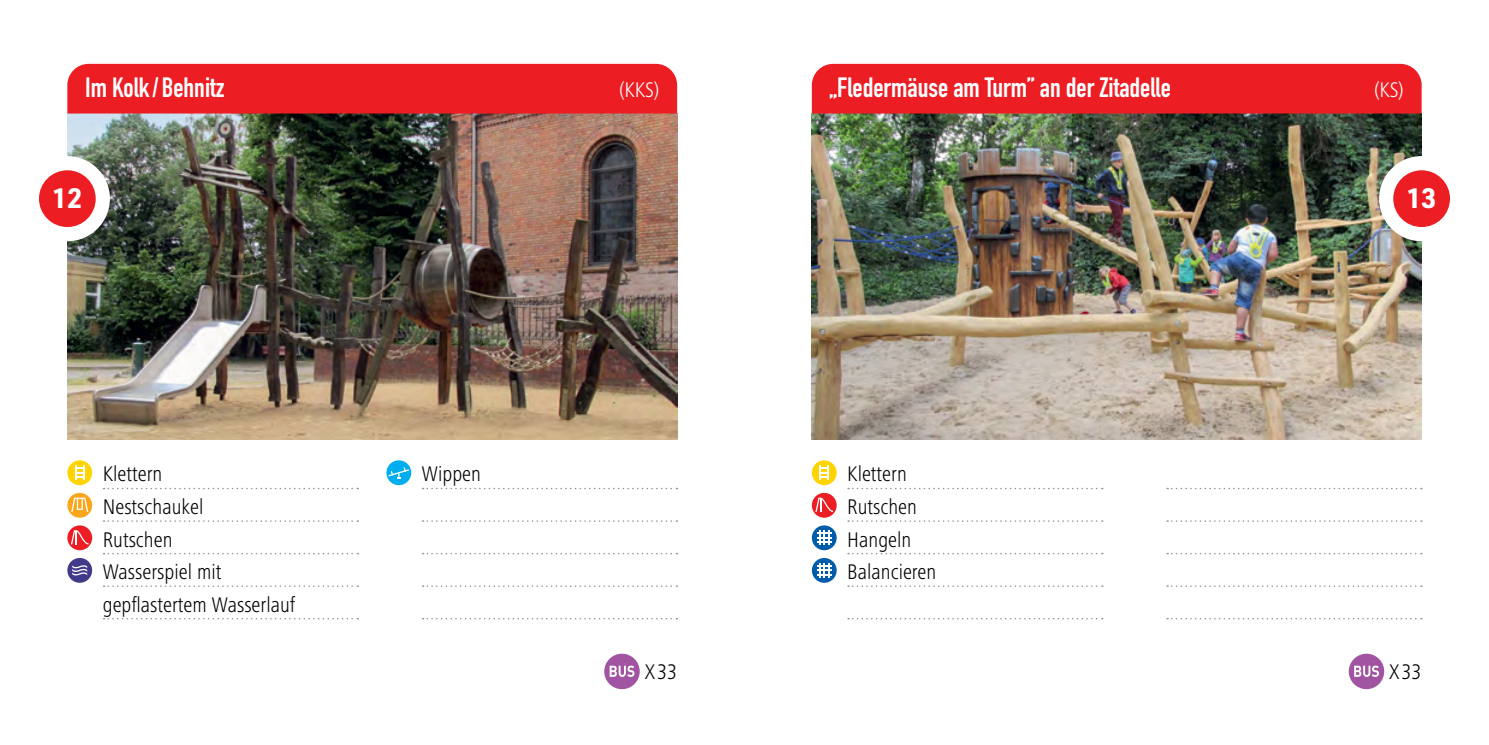
<style>
.page{position:relative;width:1489px;height:745px;background:#fff}
.page>*{position:absolute;margin:0;border:0;box-sizing:border-box;transform-origin:0 0}
.t1{font:700 27.5px "DIN Condensed";color:#fff}
.t2{font:700 27.5px "URWDIN";color:#fff}
.t3{font:300 condensed 22px/32.5px "Frutiger Next Pro";color:#000}
.t4{font:300 condensed 22px "Frutiger Next Pro";color:#fff}
</style>
<div class="page">
<svg style="left:104px;top:487px;width:254px;height:2px"></svg>
<svg style="left:104px;top:520px;width:254px;height:1px"></svg>
<svg style="left:104px;top:552px;width:254px;height:2px"></svg>
<svg style="left:104px;top:585px;width:254px;height:1px"></svg>
<svg style="left:104px;top:618px;width:254px;height:1px"></svg>
<div style="left:67px;top:460px;width:25px;height:25px;background:#ffd400;border-radius:50%"></div>
<svg style="left:75px;top:465px;width:9px;height:15px"></svg>
<div style="left:67px;top:492px;width:25px;height:25px;background:#faa61a;border-radius:50%"></div>
<svg style="left:71px;top:497px;width:17px;height:14px"></svg>
<div style="left:67px;top:525px;width:25px;height:25px;background:#ed1d24;border-radius:50%"></div>
<svg style="left:71px;top:530px;width:18px;height:14px"></svg>
<div style="left:67px;top:557px;width:25px;height:25px;background:#413a8b;border-radius:50%"></div>
<svg style="left:72px;top:565px;width:15px;height:11px"></svg>
<svg style="left:422px;top:487px;width:255px;height:2px"></svg>
<svg style="left:422px;top:520px;width:255px;height:1px"></svg>
<svg style="left:422px;top:553px;width:255px;height:1px"></svg>
<svg style="left:422px;top:585px;width:255px;height:1px"></svg>
<svg style="left:422px;top:618px;width:255px;height:1px"></svg>
<div style="left:386px;top:460px;width:25px;height:25px;background:#00aeef;border-radius:50%"></div>
<svg style="left:388px;top:467px;width:21px;height:11px"></svg>
<div style="left:604px;top:653px;width:35px;height:35px;background:#a154a1;border-radius:50%"></div>
<svg style="left:609px;top:665px;width:25px;height:11px"></svg>
<img style="left:67px;top:113px;width:610px;height:326px">
<div style="left:67px;top:64px;width:610px;height:49px;background:#ed1d24"></div>
<div style="left:25px;top:156px;width:85px;height:85px;background:#fff;border-radius:50%"></div>
<div style="left:39px;top:170px;width:57px;height:57px;background:#ed1d24;border-radius:50%"></div>
<svg style="left:848px;top:487px;width:254px;height:2px"></svg>
<svg style="left:848px;top:520px;width:254px;height:1px"></svg>
<svg style="left:848px;top:552px;width:254px;height:2px"></svg>
<svg style="left:848px;top:585px;width:254px;height:1px"></svg>
<svg style="left:848px;top:618px;width:254px;height:1px"></svg>
<div style="left:811px;top:460px;width:25px;height:25px;background:#ffd400;border-radius:50%"></div>
<svg style="left:819px;top:465px;width:9px;height:15px"></svg>
<svg style="left:811px;top:492px;width:25px;height:25px"></svg>
<svg style="left:815px;top:497px;width:18px;height:14px"></svg>
<div style="left:811px;top:525px;width:25px;height:25px;background:#005dac;border-radius:50%"></div>
<svg style="left:817px;top:530px;width:14px;height:15px"></svg>
<svg style="left:811px;top:557px;width:25px;height:25px"></svg>
<svg style="left:816px;top:562px;width:15px;height:15px"></svg>
<svg style="left:1166px;top:487px;width:255px;height:2px"></svg>
<svg style="left:1166px;top:520px;width:255px;height:1px"></svg>
<svg style="left:1166px;top:552px;width:255px;height:2px"></svg>
<svg style="left:1166px;top:585px;width:255px;height:1px"></svg>
<svg style="left:1166px;top:618px;width:255px;height:1px"></svg>
<div style="left:1348px;top:653px;width:35px;height:35px;background:#a154a1;border-radius:50%"></div>
<svg style="left:1354px;top:665px;width:24px;height:11px"></svg>
<img style="left:811px;top:113px;width:610px;height:326px">
<div style="left:811px;top:64px;width:610px;height:49px;background:#ed1d24"></div>
<div style="left:1378px;top:156px;width:85px;height:85px;background:#fff;border-radius:50%"></div>
<div style="left:1393px;top:170px;width:56px;height:57px;background:#ed1d24;border-radius:50%"></div>
<p class="t1" style="left:85px;top:69px;width:141px">Im Kolk / Behnitz</p>
<p class="t4" style="left:619px;top:77px;width:42px">(KKS)</p>
<p class="t1" style="left:829px;top:69px;width:343px">„Fledermäuse am Turm” an der Zitadelle</p>
<p class="t4" style="left:1373px;top:77px;width:31px">(KS)</p>
<p class="t2" style="left:52px;top:180px;width:31px">12</p>
<p class="t2" style="left:1406px;top:180px;width:31px">13</p>
<p class="t3" style="left:103px;top:457px;width:194px">Klettern<br>Nestschaukel<br>Rutschen<br>Wasserspiel mit gepflastertem Wasserlauf</p>
<p class="t3" style="left:422px;top:457px;width:61px">Wippen</p>
<p class="t3" style="left:847px;top:457px;width:90px">Klettern<br>Rutschen<br>Hangeln<br>Balancieren</p>
<p class="t3" style="left:644px;top:655px;width:34px">X 33</p>
<p class="t3" style="left:1388px;top:655px;width:34px">X 33</p>
</div>
